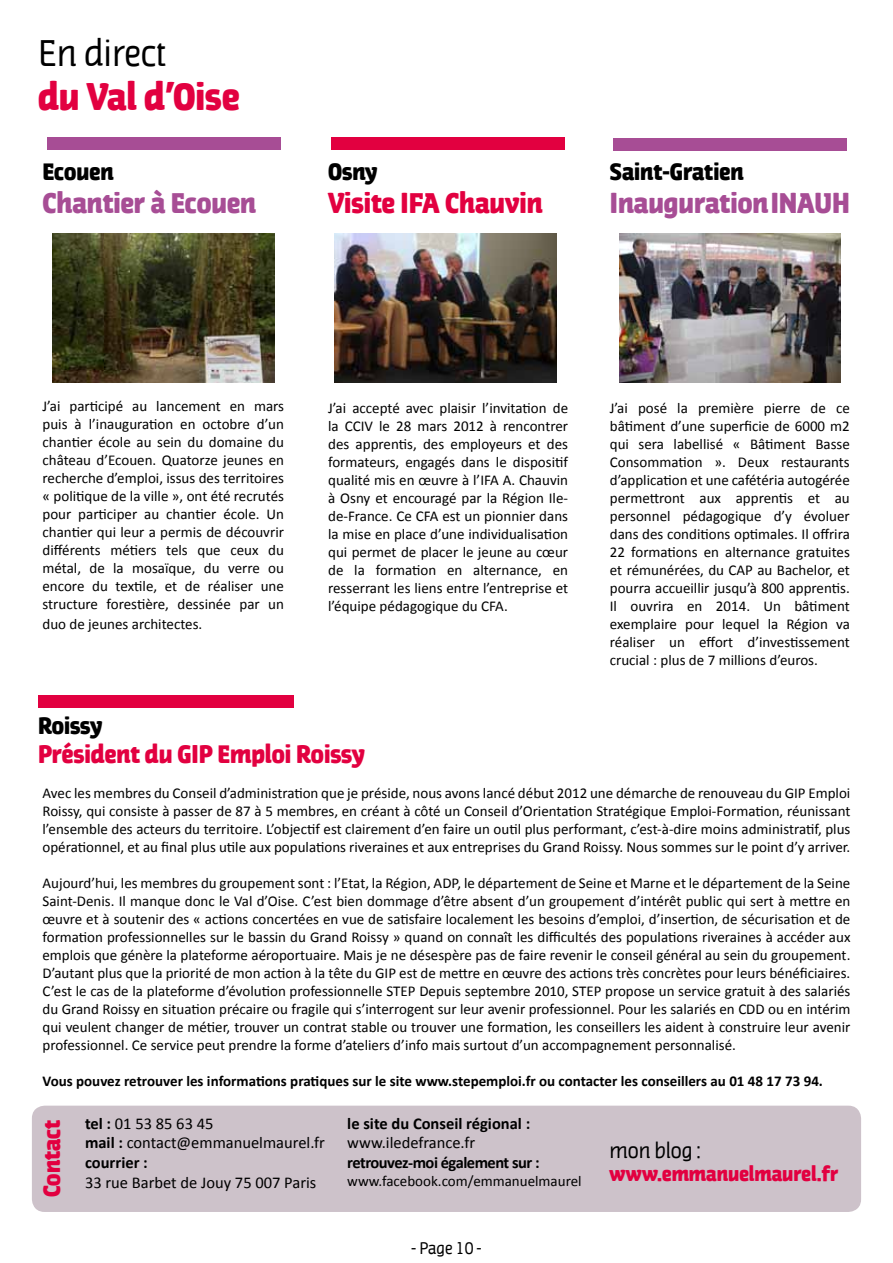
<style>
.page{position:relative;width:893px;height:1263px;background:#fff}
.page>*{position:absolute;margin:0;border:0;box-sizing:border-box;transform-origin:0 0}
.t1{font:900 36px "Jaures";color:#e20040}
.t2{font:36px "Jaures";color:#000}
.t3{font:900 27px "Jaures";color:#a74d95}
.t4{font:900 27px "Jaures";color:#e20040}
.t5{font:900 24px "Jaures";color:#e20040}
.t6{font:900 22.5px "Jaures";color:#000}
.t7{font:900 22.5px "Jaures";color:#e20040}
.t8{font:21px "Jaures";color:#000}
.t9{font:900 19.5px "Jaures";color:#e20040}
.t10{font:16.5px/19.8px "Calibri";color:#000}
.t11{font:700 16.5px "Calibri";letter-spacing:-.03em;color:#000}
.t12{font:700 16.5px "Calibri";color:#000}
.t13{font:16.5px "Jaures";color:#000}
.t14{font:15px/18px "Calibri";color:#000;text-align:justify}
.t15{font:700 15px "Calibri";color:#000}
.s1{font-weight:700}
</style>
<div class="page">
<div style="left:32px;top:1106px;width:829px;height:106px;background:#cdc2ca;border-radius:13px"></div>
<div style="left:47px;top:137px;width:234px;height:13px;background:#a74d95"></div>
<div style="left:38px;top:695px;width:255px;height:13px;background:#e20040"></div>
<div style="left:331px;top:137px;width:234px;height:13px;background:#e20040"></div>
<div style="left:613px;top:138px;width:234px;height:13px;background:#a74d95"></div>
<img style="left:334px;top:234px;width:223px;height:148px">
<img style="left:619px;top:234px;width:222px;height:148px">
<img style="left:53px;top:234px;width:222px;height:148px">
<h1 class="t2" style="left:38px;top:34px;width:129px">En direct</h1>
<h1 class="t1" style="left:38px;top:74px;width:203px">du Val d’Oise</h1>
<h3 class="t6" style="left:43px;top:158px;width:73px">Ecouen</h3>
<h2 class="t3" style="left:43px;top:186px;width:215px">Chantier à Ecouen</h2>
<h3 class="t6" style="left:328px;top:158px;width:51px">Osny</h3>
<h2 class="t4" style="left:328px;top:186px;width:216px">Visite IFA Chauvin</h2>
<h3 class="t6" style="left:610px;top:158px;width:135px">Saint-Gratien</h3>
<h2 class="t3" style="left:610px;top:186px;width:242px">Inauguration INAUH</h2>
<p class="t14" style="left:43px;top:397px;width:243px">J’ai participé au lancement en mars puis à l’inauguration en octobre d’un chantier école au sein du domaine du château d’Ecouen. Quatorze jeunes en recherche d’emploi, issus des territoires « politique de la ville », ont été recrutés pour participer au chantier école. Un chantier qui leur a permis de découvrir différents métiers tels que ceux du métal, de la mosaïque, du verre ou encore du textile, et de réaliser une structure forestière, dessinée par un</p>
<p class="t14" style="left:43px;top:615px;width:161px">duo de jeunes architectes.</p>
<p class="t14" style="left:328px;top:399px;width:242px">J’ai accepté avec plaisir l’invitation de la CCIV le 28 mars 2012 à rencontrer des apprentis, des employeurs et des formateurs, engagés dans le dispositif qualité mis en œuvre à l’IFA A. Chauvin à Osny et encouragé par la Région Ile&shy;de-France. Ce CFA est un pionnier dans la mise en place d’une individualisation qui permet de placer le jeune au cœur de la formation en alternance, en resserrant les liens entre l’entreprise et l’équipe pédagogique du CFA.</p>
<h3 class="t6" style="left:38px;top:712px;width:66px">Roissy</h3>
<h3 class="t5" style="left:38px;top:739px;width:328px">Président du GIP Emploi Roissy</h3>
<p class="t14" style="left:610px;top:399px;width:242px">J’ai posé la première pierre de ce bâtiment d’une superficie de 6000 m2 qui sera labellisé « Bâtiment Basse Consommation ». Deux restaurants d’application et une cafétéria autogérée permettront aux apprentis et au personnel pédagogique d’y évoluer dans des conditions optimales. Il offrira 22 formations en alternance gratuites et rémunérées, du CAP au Bachelor, et pourra accueillir jusqu’à 800 apprentis.<br>Il ouvrira en 2014. Un bâtiment exemplaire pour lequel la Région va réaliser un effort d’investissement crucial : plus de 7 millions d’euros.</p>
<p class="t14" style="left:43px;top:784px;width:809px">Avec les membres du Conseil d’administration que je préside, nous avons lancé début 2012 une démarche de renouveau du GIP Emploi Roissy, qui consiste à passer de 87 à 5 membres, en créant à côté un Conseil d’Orientation Stratégique Emploi-Formation, réunissant l’ensemble des acteurs du territoire. L’objectif est clairement d’en faire un outil plus performant, c’est-à-dire moins administratif, plus opérationnel, et au final plus utile aux populations riveraines et aux entreprises du Grand Roissy. Nous sommes sur le point d’y arriver.</p>
<p class="t14" style="left:43px;top:874px;width:809px">Aujourd’hui, les membres du groupement sont : l’Etat, la Région, ADP, le département de Seine et Marne et le département de la Seine Saint-Denis. Il manque donc le Val d’Oise. C’est bien dommage d’être absent d’un groupement d’intérêt public qui sert à mettre en œuvre et à soutenir des « actions concertées en vue de satisfaire localement les besoins d’emploi, d’insertion, de sécurisation et de formation professionnelles sur le bassin du Grand Roissy » quand on connaît les difficultés des populations riveraines à accéder aux emplois que génère la plateforme aéroportuaire. Mais je ne désespère pas de faire revenir le conseil général au sein du groupement.<br>D’autant plus que la priorité de mon action à la tête du GIP est de mettre en œuvre des actions très concrètes pour leurs bénéficiaires.<br>C’est le cas de la plateforme d’évolution professionnelle STEP Depuis septembre 2010, STEP propose un service gratuit à des salariés du Grand Roissy en situation précaire ou fragile qui s’interrogent sur leur avenir professionnel. Pour les salariés en CDD ou en intérim qui veulent changer de métier, trouver un contrat stable ou trouver une formation, les conseillers les aident à construire leur avenir professionnel. Ce service peut prendre la forme d’ateliers d’info mais surtout d’un accompagnement personnalisé.</p>
<p class="t15" style="left:43px;top:1071px;width:782px">Vous pouvez retrouver les informations pratiques sur le site www.stepemploi.fr ou contacter les conseillers au 01 48 17 73 94.</p>
<h3 class="t7" style="left:38px;top:1197px;width:79px;rotate:-90deg">Contact</h3>
<p class="t10" style="left:85px;top:1113px;width:241px"><span class="s1">tel :</span> 01 53 85 63 45<br><span class="s1">mail :</span> contact@emmanuelmaurel.fr <span class="s1">courrier :</span></p>
<p class="t10" style="left:85px;top:1173px;width:233px">33 rue Barbet de Jouy 75 007 Paris</p>
<p class="t12" style="left:347px;top:1112px;width:184px">le site du Conseil régional :</p>
<p class="t10" style="left:347px;top:1133px;width:129px">www.iledefrance.fr</p>
<p class="t11" style="left:347px;top:1152px;width:194px">retrouvez-moi également sur :</p>
<p class="t14" style="left:347px;top:1172px;width:236px">www.facebook.com/emmanuelmaurel</p>
<p class="t13" style="left:411px;top:1239px;width:71px">- Page 10 -</p>
<h3 class="t8" style="left:609px;top:1139px;width:92px">mon blog :</h3>
<h3 class="t9" style="left:609px;top:1162px;width:230px">www.emmanuelmaurel.fr</h3>
</div>
